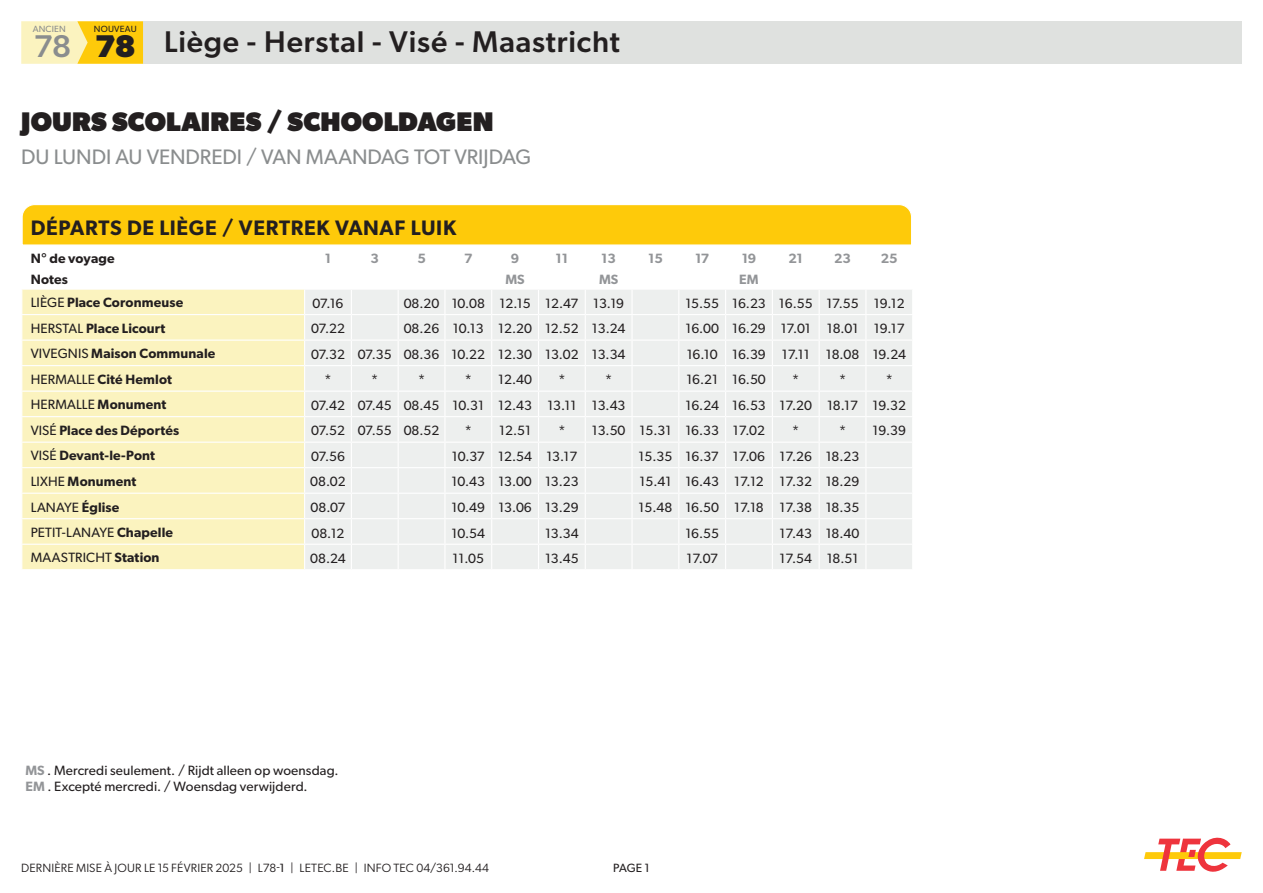
<style>
.page{position:relative;width:1263px;height:893px;background:#fff}
.page>*{position:absolute;margin:0;border:0;box-sizing:border-box;transform-origin:0 0}
.t1{font:500 31.5px "Gibson";color:#8a8d8e}
.t2{font:700 31.5px "Gibson";color:#231f20}
.t3{font:500 30px "Gibson";letter-spacing:.025em;color:#231f20}
.t4{font:800 27px "Gibson";letter-spacing:.005em;color:#231f20}
.t5{font:21px "Gibson";letter-spacing:-.005em;color:#8a8d8e}
.t6{font:600 21px "Gibson";letter-spacing:.03em;color:#231f20}
.t7{font:13.5px "Gibson";color:#231f20}
.t8{font:600 13.5px "Gibson";letter-spacing:.01em;color:#231f20}
.t9{font:600 13.5px "Gibson";letter-spacing:-.005em;color:#939598}
.t10{font:12px "Gibson";letter-spacing:.01em;color:#231f20}
.t11{font:12px "Gibson";color:#231f20}
.t12{font:9px "Gibson";letter-spacing:.025em;color:#231f20}
.t13{font:9px "Gibson";letter-spacing:.025em;color:#8a8d8e}
.s1{font-weight:400}
.s2{font-weight:600}
.s3{font-weight:600;color:#939598}
.s4{font-style:inherit}
</style>
<div class="page">
<div style="left:143px;top:21px;width:1099px;height:43px;background:#dfe1df"></div>
<div style="left:77px;top:21px;width:66px;height:43px;background:#feca0a"></div>
<svg style="left:21px;top:21px;width:67px;height:43px;background:#fbefb1"></svg>
<svg style="left:1144px;top:837px;width:98px;height:35px"></svg>
<svg style="left:22px;top:204px;width:890px;height:365px"></svg>
<p class="t13" style="left:33px;top:24px;width:35px">ANCIEN</p>
<p class="t12" style="left:94px;top:24px;width:44px">NOUVEAU</p>
<h1 class="t2" style="left:95px;top:28px;width:42px">78</h1>
<h1 class="t1" style="left:34px;top:27px;width:39px">78</h1>
<h2 class="t3" style="left:164px;top:23px;width:457px">Liège - Herstal - Visé - Maastricht</h2>
<p class="t4" style="left:21px;top:105px;width:474px">JOURS SCOLAIRES / SCHOOLDAGEN</p>
<p class="t5" style="left:21px;top:144px;width:511px">DU LUNDI AU VENDREDI / VAN MAANDAG TOT VRIJDAG</p>
<p class="t6" style="left:31px;top:215px;width:427px">DÉPARTS DE LIÈGE / VERTREK VANAF LUIK</p>
<p class="t8" style="left:31px;top:250px;width:85px">N° de voyage</p>
<p class="t9" style="left:325px;top:250px;width:8px">1</p>
<p class="t9" style="left:371px;top:250px;width:10px">3</p>
<p class="t9" style="left:417px;top:250px;width:10px">5</p>
<p class="t9" style="left:464px;top:250px;width:10px">7</p>
<p class="t9" style="left:511px;top:250px;width:10px">9</p>
<p class="t9" style="left:556px;top:250px;width:14px">11</p>
<p class="t9" style="left:601px;top:250px;width:16px">13</p>
<p class="t9" style="left:648px;top:250px;width:16px">15</p>
<p class="t9" style="left:695px;top:250px;width:16px">17</p>
<p class="t9" style="left:742px;top:250px;width:16px">19</p>
<p class="t9" style="left:789px;top:250px;width:16px">21</p>
<p class="t9" style="left:834px;top:250px;width:18px">23</p>
<p class="t9" style="left:881px;top:250px;width:18px">25</p>
<p class="t8" style="left:31px;top:271px;width:39px">Notes</p>
<p class="t9" style="left:506px;top:271px;width:21px">MS</p>
<p class="t9" style="left:599px;top:271px;width:21px">MS</p>
<p class="t9" style="left:739px;top:271px;width:21px">EM</p>
<p class="t8" style="left:31px;top:294px;width:154px"><span class="s1">LIÈGE</span> Place Coronmeuse</p>
<p class="t7" style="left:312px;top:295px;width:33px">07.16</p>
<p class="t7" style="left:404px;top:295px;width:37px">08.20</p>
<p class="t7" style="left:452px;top:295px;width:35px">10.08</p>
<p class="t7" style="left:500px;top:295px;width:32px">12.15</p>
<p class="t7" style="left:545px;top:295px;width:35px">12.47</p>
<p class="t7" style="left:593px;top:295px;width:32px">13.19</p>
<p class="t7" style="left:685px;top:295px;width:35px">15.55</p>
<p class="t7" style="left:732px;top:295px;width:35px">16.23</p>
<p class="t7" style="left:779px;top:295px;width:35px">16.55</p>
<p class="t7" style="left:826px;top:295px;width:34px">17.55</p>
<p class="t7" style="left:874px;top:295px;width:32px">19.12</p>
<p class="t8" style="left:31px;top:320px;width:136px"><span class="s1">HERSTAL</span> Place Licourt</p>
<p class="t7" style="left:311px;top:321px;width:35px">07.22</p>
<p class="t7" style="left:404px;top:321px;width:37px">08.26</p>
<p class="t7" style="left:453px;top:321px;width:32px">10.13</p>
<p class="t7" style="left:498px;top:321px;width:35px">12.20</p>
<p class="t7" style="left:545px;top:321px;width:35px">12.52</p>
<p class="t7" style="left:592px;top:321px;width:35px">13.24</p>
<p class="t7" style="left:685px;top:321px;width:35px">16.00</p>
<p class="t7" style="left:732px;top:321px;width:35px">16.29</p>
<p class="t7" style="left:781px;top:321px;width:32px">17.01</p>
<p class="t7" style="left:827px;top:321px;width:33px">18.01</p>
<p class="t7" style="left:874px;top:321px;width:32px">19.17</p>
<p class="t8" style="left:31px;top:346px;width:186px"><span class="s1">VIVEGNIS</span> Maison Communale</p>
<p class="t7" style="left:311px;top:346px;width:35px">07.32</p>
<p class="t7" style="left:358px;top:346px;width:35px">07.35</p>
<p class="t7" style="left:404px;top:346px;width:37px">08.36</p>
<p class="t7" style="left:452px;top:346px;width:35px">10.22</p>
<p class="t7" style="left:498px;top:346px;width:35px">12.30</p>
<p class="t7" style="left:545px;top:346px;width:35px">13.02</p>
<p class="t7" style="left:592px;top:346px;width:35px">13.34</p>
<p class="t7" style="left:687px;top:346px;width:32px">16.10</p>
<p class="t7" style="left:732px;top:346px;width:35px">16.39</p>
<p class="t7" style="left:782px;top:346px;width:29px">17.11</p>
<p class="t7" style="left:826px;top:346px;width:35px">18.08</p>
<p class="t7" style="left:873px;top:346px;width:35px">19.24</p>
<p class="t8" style="left:31px;top:371px;width:143px"><span class="s1">HERMALLE</span> Cité Hemlot</p>
<p class="t7" style="left:324px;top:371px;width:9px">*</p>
<p class="t7" style="left:371px;top:371px;width:9px">*</p>
<p class="t7" style="left:418px;top:371px;width:9px">*</p>
<p class="t7" style="left:465px;top:371px;width:9px">*</p>
<p class="t7" style="left:498px;top:372px;width:35px">12.40</p>
<p class="t7" style="left:558px;top:371px;width:9px">*</p>
<p class="t7" style="left:605px;top:371px;width:9px">*</p>
<p class="t7" style="left:686px;top:372px;width:33px">16.21</p>
<p class="t7" style="left:732px;top:372px;width:35px">16.50</p>
<p class="t7" style="left:792px;top:371px;width:9px">*</p>
<p class="t7" style="left:839px;top:371px;width:9px">*</p>
<p class="t7" style="left:886px;top:371px;width:9px">*</p>
<p class="t7" style="left:31px;top:396px;width:137px">HERMALLE <span class="s2">Monument</span></p>
<p class="t7" style="left:311px;top:397px;width:35px">07.42</p>
<p class="t7" style="left:358px;top:397px;width:35px">07.45</p>
<p class="t7" style="left:404px;top:397px;width:37px">08.45</p>
<p class="t7" style="left:453px;top:397px;width:33px">10.31</p>
<p class="t7" style="left:498px;top:397px;width:35px">12.43</p>
<p class="t7" style="left:547px;top:397px;width:30px">13.11</p>
<p class="t7" style="left:592px;top:397px;width:35px">13.43</p>
<p class="t7" style="left:685px;top:397px;width:35px">16.24</p>
<p class="t7" style="left:732px;top:397px;width:35px">16.53</p>
<p class="t7" style="left:780px;top:397px;width:34px">17.20</p>
<p class="t7" style="left:827px;top:397px;width:32px">18.17</p>
<p class="t7" style="left:873px;top:397px;width:35px">19.32</p>
<p class="t8" style="left:31px;top:422px;width:150px"><span class="s1">VISÉ</span> Place des Déportés</p>
<p class="t7" style="left:311px;top:423px;width:35px">07.52</p>
<p class="t7" style="left:358px;top:423px;width:35px">07.55</p>
<p class="t7" style="left:404px;top:423px;width:37px">08.52</p>
<p class="t7" style="left:465px;top:422px;width:9px">*</p>
<p class="t7" style="left:499px;top:423px;width:33px">12.51</p>
<p class="t7" style="left:558px;top:422px;width:9px">*</p>
<p class="t7" style="left:592px;top:423px;width:35px">13.50</p>
<p class="t7" style="left:640px;top:423px;width:33px">15.31</p>
<p class="t7" style="left:685px;top:423px;width:35px">16.33</p>
<p class="t7" style="left:733px;top:423px;width:34px">17.02</p>
<p class="t7" style="left:792px;top:422px;width:9px">*</p>
<p class="t7" style="left:839px;top:422px;width:9px">*</p>
<p class="t7" style="left:873px;top:423px;width:35px">19.39</p>
<p class="t8" style="left:31px;top:448px;width:126px"><span class="s1">VISÉ</span> Devant-le-Pont</p>
<p class="t7" style="left:311px;top:448px;width:35px">07.56</p>
<p class="t7" style="left:452px;top:448px;width:34px">10.37</p>
<p class="t7" style="left:498px;top:448px;width:35px">12.54</p>
<p class="t7" style="left:546px;top:448px;width:32px">13.17</p>
<p class="t7" style="left:639px;top:448px;width:35px">15.35</p>
<p class="t7" style="left:686px;top:448px;width:35px">16.37</p>
<p class="t7" style="left:733px;top:448px;width:34px">17.06</p>
<p class="t7" style="left:780px;top:448px;width:34px">17.26</p>
<p class="t7" style="left:826px;top:448px;width:35px">18.23</p>
<p class="t8" style="left:31px;top:473px;width:107px"><span class="s1">LIXHE</span> Monument</p>
<p class="t7" style="left:310px;top:474px;width:37px">08.02</p>
<p class="t7" style="left:452px;top:474px;width:35px">10.43</p>
<p class="t7" style="left:498px;top:474px;width:35px">13.00</p>
<p class="t7" style="left:545px;top:474px;width:35px">13.23</p>
<p class="t7" style="left:640px;top:474px;width:33px">15.41</p>
<p class="t7" style="left:685px;top:474px;width:35px">16.43</p>
<p class="t7" style="left:734px;top:474px;width:31px">17.12</p>
<p class="t7" style="left:780px;top:474px;width:34px">17.32</p>
<p class="t7" style="left:826px;top:474px;width:35px">18.29</p>
<p class="t7" style="left:31px;top:499px;width:90px">LANAYE <span class="s2">Église</span></p>
<p class="t7" style="left:311px;top:499px;width:36px">08.07</p>
<p class="t7" style="left:452px;top:499px;width:35px">10.49</p>
<p class="t7" style="left:498px;top:499px;width:35px">13.06</p>
<p class="t7" style="left:545px;top:499px;width:35px">13.29</p>
<p class="t7" style="left:639px;top:499px;width:35px">15.48</p>
<p class="t7" style="left:685px;top:499px;width:35px">16.50</p>
<p class="t7" style="left:734px;top:499px;width:31px">17.18</p>
<p class="t7" style="left:780px;top:499px;width:34px">17.38</p>
<p class="t7" style="left:826px;top:499px;width:35px">18.35</p>
<p class="t7" style="left:31px;top:524px;width:144px">PETIT-LANAYE <span class="s2">Chapelle</span></p>
<p class="t7" style="left:311px;top:525px;width:35px">08.12</p>
<p class="t7" style="left:452px;top:525px;width:35px">10.54</p>
<p class="t7" style="left:545px;top:525px;width:35px">13.34</p>
<p class="t7" style="left:685px;top:525px;width:35px">16.55</p>
<p class="t7" style="left:780px;top:525px;width:34px">17.43</p>
<p class="t7" style="left:826px;top:525px;width:35px">18.40</p>
<p class="t7" style="left:31px;top:550px;width:130px">MAASTRICHT <span class="s2">Station</span></p>
<p class="t7" style="left:310px;top:550px;width:37px">08.24</p>
<p class="t7" style="left:453px;top:550px;width:33px">11.05</p>
<p class="t7" style="left:545px;top:550px;width:35px">13.45</p>
<p class="t7" style="left:686px;top:550px;width:33px">17.07</p>
<p class="t7" style="left:780px;top:550px;width:34px">17.54</p>
<p class="t7" style="left:827px;top:550px;width:33px">18.51</p>
<p class="t7" style="left:26px;top:762px;width:315px"><span class="s3">MS</span> . Mercredi seulement. / Rijdt alleen op woensdag.</p>
<p class="t7" style="left:26px;top:778px;width:284px"><span class="s3">EM</span> . Excepté mercredi. / Woensdag verwijderd.</p>
<p class="t10" style="left:21px;top:859px;width:469px">DERNIÈRE MISE À JOUR LE 15 FÉVRIER 2025 | L78-<span class="s4">1</span> | LETEC.BE | INFO TEC 04/361.94.44</p>
<p class="t11" style="left:613px;top:860px;width:38px">PAGE 1</p>
</div>
